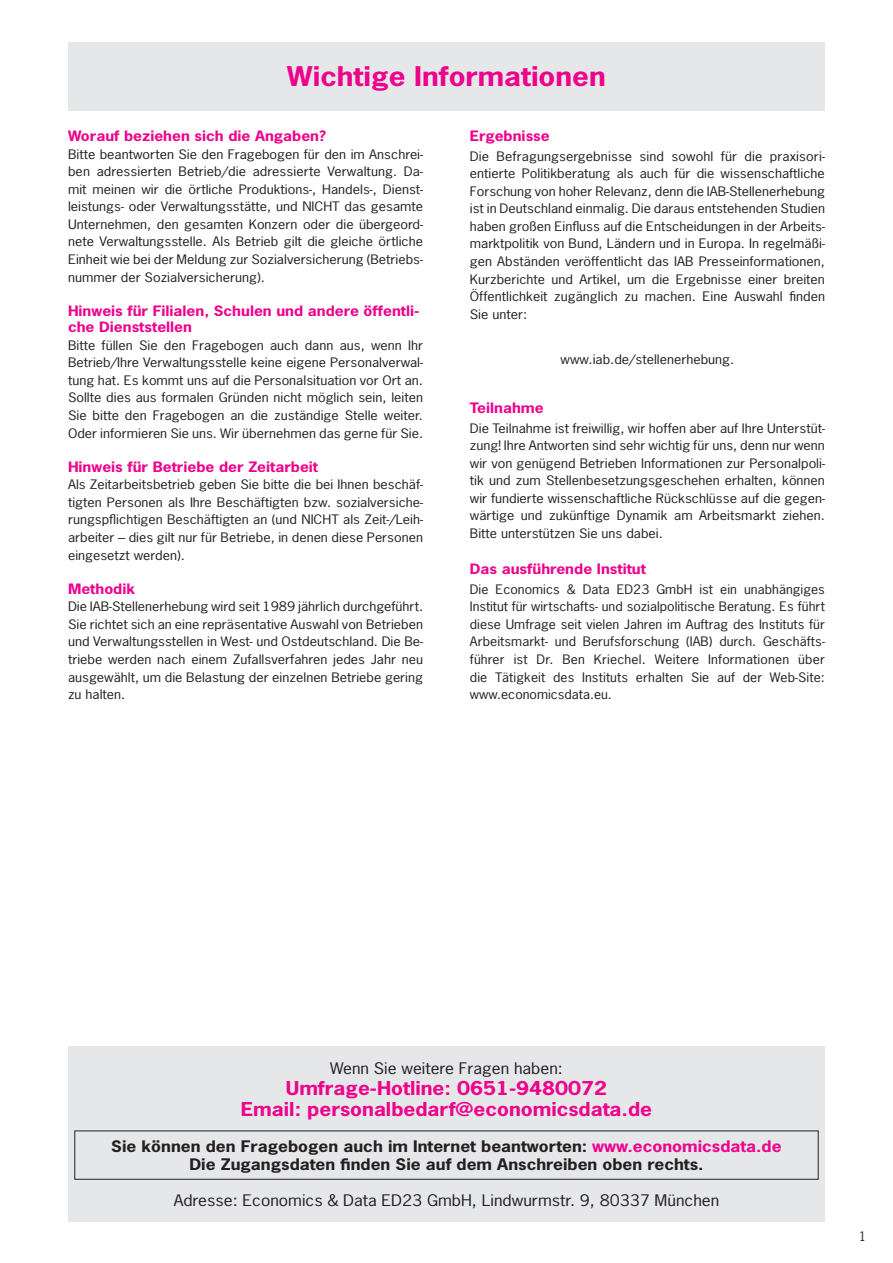
<style>
.page{position:relative;width:893px;height:1263px;background:#fff}
.page>*{position:absolute;margin:0;border:0;box-sizing:border-box;transform-origin:0 0}
.t1{font:700 25.5px "News Gothic Std";color:#ed028c;scale:1.16 1}
.t2{font:700 18px "News Gothic Std";color:#ed028c;scale:1.16 1}
.t3{font:700 15px "News Gothic Std";color:#231f20;scale:1.16 1}
.t4{font:15px "News Gothic Std";color:#231f20;scale:1.16 1}
.t5{font:700 13.5px/16.5px "News Gothic Std";color:#ed028c;scale:1.16 1}
.Text_8_10{font:12.3px/17.5px "News Gothic Std";color:#231f20;text-align:justify;scale:1.16 1}
.Text_8_10-2{font:12.3px/17.5px "News Gothic Std";color:#231f20;text-align:justify;scale:1.13 1}
.Text_8_10-3{font:12.3px "News Gothic Std";color:#231f20}
.s1{color:#ed028c}
</style>
<div class="page">
<div style="left:68px;top:43px;width:757px;height:68px;background:#e6e7e9"></div>
<div style="left:68px;top:1046px;width:757px;height:176px;background:#e6e7e9"></div>
<h1 class="t1" style="left:287px;top:60px;width:276px">Wichtige Informationen</h1>
<h2 class="t5" style="left:68px;top:127px;width:224px">Worauf beziehen sich die Angaben?</h2>
<p class="Text_8_10" style="left:68px;top:145px;width:308px">Bitte beantworten Sie den Fragebogen für den im Anschrei&shy;ben adressierten Betrieb/die adressierte Verwaltung. Da&shy;mit meinen wir die örtliche Produktions-, Handels-, Dienst&shy;leistungs- oder Verwaltungsstätte, und NICHT das gesamte Unternehmen, den gesamten Konzern oder die übergeord&shy;nete Verwaltungsstelle. Als Betrieb gilt die gleiche örtliche Einheit wie bei der Meldung zur Sozialversicherung (Betriebs&shy;nummer der Sozialversicherung).</p>
<h2 class="t5" style="left:68px;top:302px;width:305px">Hinweis für Filialen, Schulen und andere öffentli&shy;che Dienststellen</h2>
<p class="Text_8_10" style="left:68px;top:336px;width:308px">Bitte füllen Sie den Fragebogen auch dann aus, wenn Ihr Betrieb/Ihre Verwaltungsstelle keine eigene Personalverwal&shy;tung hat. Es kommt uns auf die Personalsituation vor Ort an.<br>Sollte dies aus formalen Gründen nicht möglich sein, leiten Sie bitte den Fragebogen an die zuständige Stelle weiter.<br>Oder informieren Sie uns. Wir übernehmen das gerne für Sie.</p>
<h2 class="t5" style="left:68px;top:458px;width:217px">Hinweis für Betriebe der Zeitarbeit</h2>
<p class="Text_8_10" style="left:68px;top:476px;width:308px">Als Zeitarbeitsbetrieb geben Sie bitte die bei Ihnen beschäf&shy;tigten Personen als Ihre Beschäftigten bzw. sozialversiche&shy;rungspflichtigen Beschäftigten an (und NICHT als Zeit-/Leih&shy;arbeiter – dies gilt nur für Betriebe, in denen diese Personen eingesetzt werden).</p>
<h2 class="t5" style="left:68px;top:580px;width:59px">Methodik</h2>
<p class="Text_8_10" style="left:68px;top:598px;width:308px">Die IAB-Stellenerhebung wird seit 1989 jährlich durchgeführt.<br>Sie richtet sich an eine repräsentative Auswahl von Betrieben und Verwaltungsstellen in West- und Ostdeutschland. Die Be&shy;triebe werden nach einem Zufallsverfahren jedes Jahr neu ausgewählt, um die Belastung der einzelnen Betriebe gering zu halten.</p>
<h2 class="t5" style="left:470px;top:127px;width:70px">Ergebnisse</h2>
<p class="Text_8_10" style="left:470px;top:147px;width:308px">Die Befragungsergebnisse sind sowohl für die praxisori&shy;entierte Politikberatung als auch für die wissenschaftliche Forschung von hoher Relevanz, denn die IAB-Stellenerhebung ist in Deutschland einmalig. Die daraus entstehenden Studien haben großen Einfluss auf die Entscheidungen in der Arbeits&shy;marktpolitik von Bund, Ländern und in Europa. In regelmäßi&shy;gen Abständen veröffentlicht das IAB Presseinformationen, Kurzberichte und Artikel, um die Ergebnisse einer breiten Öffentlichkeit zugänglich zu machen. Eine Auswahl finden Sie unter:</p>
<p class="Text_8_10" style="left:561px;top:350px;width:151px">www.iab.de/stellenerhebung.</p>
<h2 class="t5" style="left:470px;top:399px;width:65px">Teilnahme</h2>
<p class="Text_8_10" style="left:470px;top:419px;width:308px">Die Teilnahme ist freiwillig, wir hoffen aber auf Ihre Unterstüt&shy;zung! Ihre Antworten sind sehr wichtig für uns, denn nur wenn wir von genügend Betrieben Informationen zur Personalpoli&shy;tik und zum Stellenbesetzungsgeschehen erhalten, können wir fundierte wissenschaftliche Rückschlüsse auf die gegen&shy;wärtige und zukünftige Dynamik am Arbeitsmarkt ziehen.<br>Bitte unterstützen Sie uns dabei.</p>
<h2 class="t5" style="left:470px;top:560px;width:153px">Das ausführende Institut</h2>
<p class="Text_8_10-2" style="left:470px;top:580px;width:316px">Die Economics &amp; Data ED23 GmbH ist ein unabhängiges Institut für wirtschafts- und sozialpolitische Beratung. Es führt diese Umfrage seit vielen Jahren im Auftrag des Instituts für Arbeitsmarkt- und Berufsforschung (IAB) durch. Geschäfts&shy;führer ist Dr. Ben Kriechel. Weitere Informationen über die Tätigkeit des Instituts erhalten Sie auf der Web-Site: www.economicsdata.eu.</p>
<p class="t4" style="left:330px;top:1058px;width:202px">Wenn Sie weitere Fragen haben:</p>
<p class="t2" style="left:286px;top:1076px;width:278px">Umfrage-Hotline: 0651-9480072</p>
<p class="t2" style="left:241px;top:1097px;width:356px">Email: personalbedarf@economicsdata.de</p>
<p class="t3" style="left:111px;top:1136px;width:579px">Sie können den Fragebogen auch im Internet beantworten: <span class="s1">www.economicsdata.de</span></p>
<p class="t3" style="left:189px;top:1154px;width:445px">Die Zugangsdaten finden Sie auf dem Anschreiben oben rechts.</p>
<p class="t4" style="left:174px;top:1190px;width:472px">Adresse: Economics &amp; Data ED23 GmbH, Lindwurmstr. 9, 80337 München</p>
<p class="Text_8_10-3" style="left:859px;top:1228px;width:9px">1</p>
</div>
